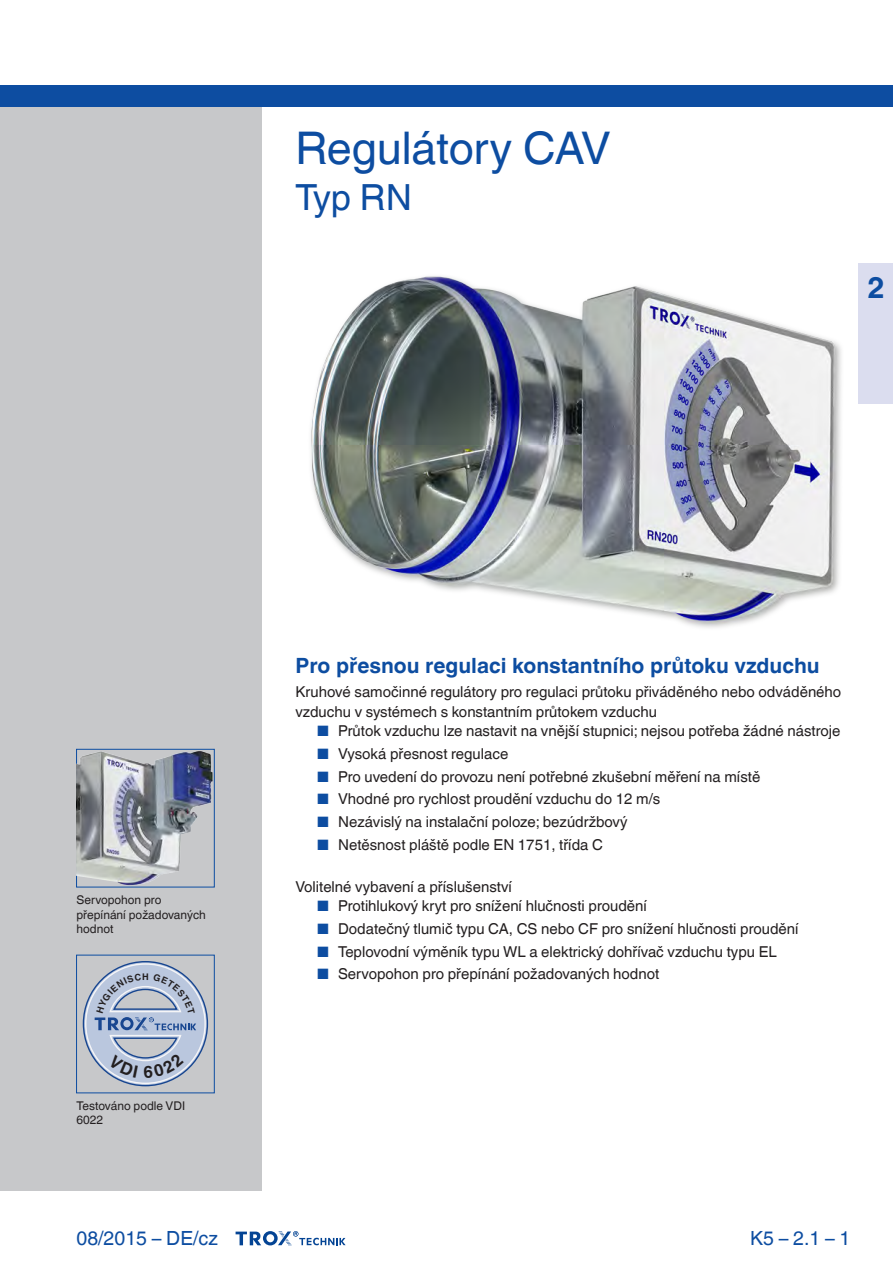
<style>
.page{position:relative;width:893px;height:1263px;background:#fff}
.page>*{position:absolute;margin:0;border:0;box-sizing:border-box;transform-origin:0 0}
.t1{font:45px "TROX Helvetica";color:#0d4da1}
.t2{font:36px "TROX Helvetica";color:#0d4da1}
.t3{font:700 30px "TROX Helvetica";color:#0d4da1}
.t4{font:700 21px "TROX Helvetica";color:#0d4da1}
.t5{font:19.5px "TROX Helvetica";color:#0d4da1}
.t6{font:15px/19.5px "TROX Helvetica";color:#231f20}
.t7{font:12px/14.4px "TROX Helvetica";color:#231f20}
.t8{font:700 9.15px "TROX Helvetica";color:#231f20}
.s1{color:#0d4da1}
</style>
<div class="page">
<div style="left:0;top:106px;width:261px;height:1084px;background:#c7c8ca"></div>
<div style="left:0;top:85px;width:893px;height:21px;background:#0d4da1"></div>
<div style="left:76px;top:749px;width:139px;height:138px;border:1px solid #0d4da1"></div>
<img style="left:77px;top:750px;width:137px;height:137px">
<div style="left:76px;top:955px;width:139px;height:138px;border:1px solid #0d4da1"></div>
<svg style="left:236px;top:1231px;width:110px;height:15px"></svg>
<img style="left:311px;top:276px;width:530px;height:352px">
<div style="left:859px;top:264px;width:34px;height:140px;background:#dbddef"></div>
<svg style="left:82px;top:961px;width:127px;height:126px"></svg>
<h1 class="t1" style="left:296px;top:122px;width:317px">Regulátory CAV</h1>
<h2 class="t2" style="left:296px;top:176px;width:118px">Typ RN</h2>
<h3 class="t3" style="left:867px;top:270px;width:19px">2</h3>
<p class="t7" style="left:77px;top:893px;width:131px">Servopohon pro přepínání požadovaných hodnot</p>
<p class="t8" style="left:142px;top:971px;width:8px">H</p>
<p class="t7" style="left:77px;top:1099px;width:110px">Testováno podle VDI<br>6022</p>
<h3 class="t5" style="left:77px;top:1227px;width:143px">08/2015 – DE/cz</h3>
<h3 class="t4" style="left:296px;top:653px;width:526px">Pro přesnou regulaci konstantního průtoku vzduchu</h3>
<p class="t6" style="left:296px;top:682px;width:547px">Kruhové samočinné regulátory pro regulaci průtoku přiváděného nebo odváděného vzduchu v systémech s konstantním průtokem vzduchu</p>
<p class="t6" style="left:317px;top:721px;width:525px"><span class="s1">■</span> Průtok vzduchu lze nastavit na vnější stupnici; nejsou potřeba žádné nástroje</p>
<p class="t6" style="left:317px;top:744px;width:193px"><span class="s1">■</span> Vysoká přesnost regulace</p>
<p class="t6" style="left:317px;top:767px;width:445px"><span class="s1">■</span> Pro uvedení do provozu není potřebné zkušební měření na místě</p>
<p class="t6" style="left:317px;top:789px;width:345px"><span class="s1">■</span> Vhodné pro rychlost proudění vzduchu do 12 m/s</p>
<p class="t6" style="left:317px;top:812px;width:312px"><span class="s1">■</span> Nezávislý na instalační poloze; bezúdržbový</p>
<p class="t6" style="left:317px;top:835px;width:288px"><span class="s1">■</span> Netěsnost pláště podle EN 1751, třída C</p>
<p class="t6" style="left:296px;top:877px;width:218px">Volitelné vybavení a příslušenství</p>
<p class="t6" style="left:317px;top:896px;width:332px"><span class="s1">■</span> Protihlukový kryt pro snížení hlučnosti proudění</p>
<p class="t6" style="left:317px;top:919px;width:483px"><span class="s1">■</span> Dodatečný tlumič typu CA, CS nebo CF pro snížení hlučnosti proudění</p>
<p class="t6" style="left:317px;top:942px;width:461px"><span class="s1">■</span> Teplovodní výměník typu WL a elektrický dohřívač vzduchu typu EL</p>
<p class="t6" style="left:317px;top:964px;width:344px"><span class="s1">■</span> Servopohon pro přepínání požadovaných hodnot</p>
<h3 class="t5" style="left:750px;top:1227px;width:102px">K5 – 2.1 – 1</h3>
</div>
